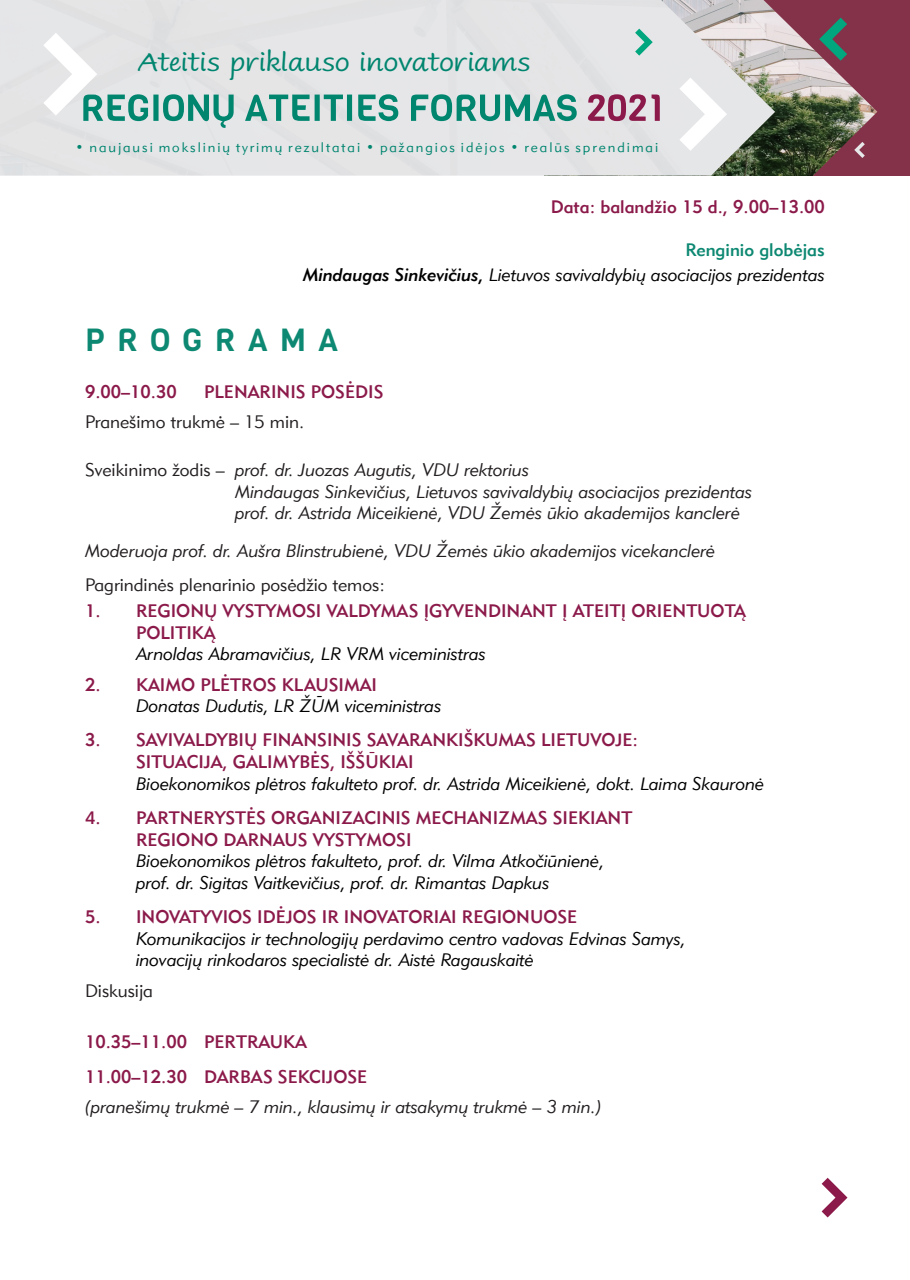
<style>
.page{position:relative;width:910px;height:1280px;background:#fff}
.page>*{position:absolute;margin:0;border:0;box-sizing:border-box;transform-origin:0 0}
.t1{font:37.95px "Bradley Texting Pro";color:#00856f;scale:1.29 1}
.t2{font:31.5px "Viga";letter-spacing:.39em;color:#0d8872}
.Paragraph_Style_1{font:italic 300 18px/21.6px "Geometric 415 TL";color:#000}
.Italic{font:italic 300 18px "Geometric 415 TL";color:#231f20}
.Paragraph_Style_1-2{font:18px/21.6px "Geometric 415 TL Medium A";color:#8b1a4a}
.Paragraph_Style_6{font:18px "Geometric 415 TL Medium A";color:#8b1a4a}
.Italic-2{font:18px "Geometric 415 TL Light A";color:#231f20}
.Body{font:italic 300 18px "Geometric 415 TL";color:#000}
.Body-2{font:18px "Geometric 415 TL Medium A";color:#0d8872}
.t3{font:13.8px "Geometric 415 TL Light A";letter-spacing:.14em;color:#00856f}
.s1{font-weight:500}
.s2{font-family:"Geometric 415 TL Light A";font-weight:400;font-style:normal}
.s3{font-family:"Geometric 415 TL";font-weight:300;font-style:italic;color:#000}
.s4{font-family:"Geometric 415 TL Medium A";font-weight:400;font-style:normal;color:#8b1a4a}
</style>
<div class="page">
<svg style="left:822px;top:1178px;width:25px;height:39px"></svg>
<img style="left:0;top:0;width:763px;height:176px">
<svg style="left:679px;top:78px;width:48px;height:73px"></svg>
<svg style="left:588px;top:94px;width:72px;height:27px;background:#b8829a"></svg>
<svg style="left:43px;top:33px;width:534px;height:95px;background:#c9d9d8"></svg>
<svg style="left:635px;top:29px;width:18px;height:27px"></svg>
<svg style="left:763px;top:0;width:147px;height:176px;background:#805b5f"></svg>
<p class="t1" style="left:138px;top:45px;width:306px">Ateitis priklauso inovatoriams</p>
<p class="t3" style="left:76px;top:138px;width:584px">• naujausi mokslinių tyrimų rezultatai • pažangios idėjos • realūs sprendimai</p>
<p class="Paragraph_Style_1-2" style="left:551px;top:195px;width:276px">Data: balandžio 15 d., 9.00–13.00</p>
<p class="Body-2" style="left:685px;top:238px;width:141px">Renginio globėjas</p>
<p class="Body" style="left:303px;top:264px;width:523px"><span class="s1">Mindaugas Sinkevičius,</span> Lietuvos savivaldybių asociacijos prezidentas</p>
<p class="t2" style="left:85px;top:319px;width:255px">PROGRAMA</p>
<p class="Paragraph_Style_6" style="left:85px;top:381px;width:93px">9.00–10.30</p>
<p class="Paragraph_Style_6" style="left:204px;top:381px;width:181px">PLENARINIS POSĖDIS</p>
<p class="Italic-2" style="left:85px;top:411px;width:221px">Pranešimo trukmė – 15 min.</p>
<p class="Italic" style="left:85px;top:458px;width:446px"><span class="s2">Sveikinimo žodis –</span> prof. dr. Juozas Augutis, VDU rektorius</p>
<p class="Italic" style="left:235px;top:480px;width:519px">Mindaugas Sinkevičius, Lietuvos savivaldybių asociacijos prezidentas</p>
<p class="Italic" style="left:235px;top:501px;width:507px">prof. dr. Astrida Miceikienė, VDU Žemės ūkio akademijos kanclerė</p>
<p class="Italic" style="left:85px;top:539px;width:632px">Moderuoja prof. dr. Aušra Blinstrubienė, VDU Žemės ūkio akademijos vicekanclerė</p>
<p class="Italic-2" style="left:85px;top:574px;width:301px">Pagrindinės plenarinio posėdžio temos:</p>
<p class="Paragraph_Style_1-2" style="left:136px;top:600px;width:612px;text-indent:-51px">1. REGIONŲ VYSTYMOSI VALDYMAS ĮGYVENDINANT Į ATEITĮ ORIENTUOTĄ<br>POLITIKĄ<br><span class="s3">Arnoldas Abramavičius, LR VRM viceministras</span></p>
<p class="Paragraph_Style_1" style="left:136px;top:673px;width:307px;text-indent:-51px"><span class="s4">2. KAIMO PLĖTROS KLAUSIMAI<br></span>Donatas Dudutis, LR ŽŪM viceministras</p>
<p class="Paragraph_Style_1-2" style="left:136px;top:729px;width:630px;text-indent:-51px">3. SAVIVALDYBIŲ FINANSINIS SAVARANKIŠKUMAS LIETUVOJE:<br>SITUACIJA, GALIMYBĖS, IŠŠŪKIAI<br><span class="s3">Bioekonomikos plėtros fakulteto prof. dr. Astrida Miceikienė, dokt. Laima Skauronė</span></p>
<p class="Paragraph_Style_1" style="left:136px;top:806px;width:498px;text-indent:-51px"><span class="s4">4. PARTNERYSTĖS ORGANIZACINIS MECHANIZMAS SIEKIANT REGIONO DARNAUS VYSTYMOSI<br></span>Bioekonomikos plėtros fakulteto, prof. dr. Vilma Atkočiūnienė, prof. dr. Sigitas Vaitkevičius, prof. dr. Rimantas Dapkus</p>
<p class="Paragraph_Style_1" style="left:136px;top:906px;width:551px;text-indent:-51px"><span class="s4">5. INOVATYVIOS IDĖJOS IR INOVATORIAI REGIONUOSE<br></span>Komunikacijos ir technologijų perdavimo centro vadovas Edvinas Samys, inovacijų rinkodaros specialistė dr. Aistė Ragauskaitė</p>
<p class="Italic-2" style="left:85px;top:979px;width:69px">Diskusija</p>
<p class="Paragraph_Style_6" style="left:85px;top:1030px;width:223px">10.35–11.00 PERTRAUKA</p>
<p class="Paragraph_Style_6" style="left:85px;top:1065px;width:284px">11.00–12.30 DARBAS SEKCIJOSE</p>
<p class="Italic" style="left:85px;top:1095px;width:518px">(pranešimų trukmė – 7 min., klausimų ir atsakymų trukmė – 3 min.)</p>
</div>
